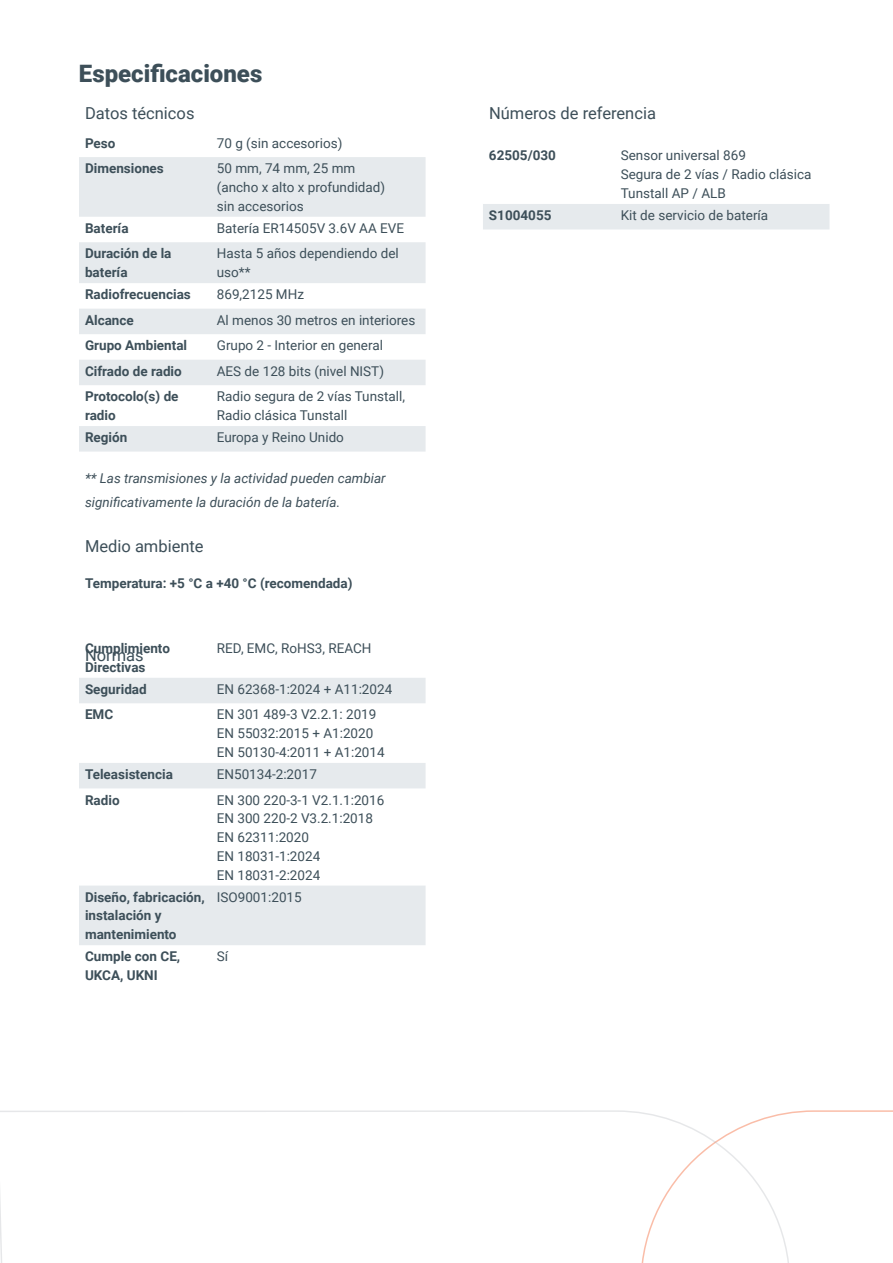
<style>
.page{position:relative;width:893px;height:1263px;background:#fff}
.page>*{position:absolute;margin:0;border:0;box-sizing:border-box;transform-origin:0 0}
.t1{font:900 24px "Roboto";color:#3d4f59}
.Technical{font:16.5px "Roboto";color:#3d4f59}
.bullet{font:13.5px/18.8px "Roboto";color:#3d4f59}
.bullet-2{font:700 13.5px/18.8px "Roboto";color:#3d4f59}
.Technical-2{font:13.5px/18.8px "Roboto";color:#3d4f59}
.Technical-3{font:italic 13.5px/24px "Roboto";color:#3d4f59}
.Technical-4{font:700 13.5px/18.8px "Roboto";color:#3d4f59}
</style>
<div class="page">
<svg style="left:79px;top:157px;width:347px;height:295px;fill:#e6eaed"></svg>
<svg style="left:79px;top:678px;width:347px;height:267px"></svg>
<div style="left:483px;top:204px;width:346px;height:25px;background:#e6eaed"></div>
<svg style="left:791px;top:1110px;width:102px;height:4px"></svg>
<svg style="left:0;top:1110px;width:791px;height:153px"></svg>
<p class="t1" style="left:79px;top:57px;width:185px">Especificaciones</p>
<p class="Technical" style="left:85px;top:101px;width:111px">Datos técnicos</p>
<p class="Technical-4" style="left:85px;top:133px;width:32px">Peso</p>
<p class="Technical-2" style="left:217px;top:133px;width:127px">70 g (sin accesorios)</p>
<p class="bullet-2" style="left:85px;top:159px;width:80px">Dimensiones</p>
<p class="bullet" style="left:217px;top:159px;width:170px">50 mm, 74 mm, 25 mm (ancho x alto x profundidad) sin accesorios</p>
<p class="bullet-2" style="left:85px;top:218px;width:45px">Batería</p>
<p class="bullet" style="left:217px;top:218px;width:189px">Batería ER14505V 3.6V AA EVE</p>
<p class="bullet-2" style="left:85px;top:244px;width:88px">Duración de la batería</p>
<p class="bullet" style="left:217px;top:244px;width:183px">Hasta 5 años dependiendo del uso**</p>
<p class="bullet-2" style="left:85px;top:285px;width:107px">Radiofrecuencias</p>
<p class="bullet" style="left:217px;top:285px;width:89px">869,2125 MHz</p>
<p class="bullet-2" style="left:85px;top:310px;width:50px">Alcance</p>
<p class="bullet" style="left:217px;top:310px;width:200px">Al menos 30 metros en interiores</p>
<p class="bullet-2" style="left:85px;top:336px;width:104px">Grupo Ambiental</p>
<p class="bullet" style="left:217px;top:336px;width:168px">Grupo 2 - Interior en general</p>
<p class="bullet-2" style="left:85px;top:361px;width:98px">Cifrado de radio</p>
<p class="bullet" style="left:217px;top:361px;width:169px">AES de 128 bits (nivel NIST)</p>
<p class="bullet-2" style="left:85px;top:387px;width:95px">Protocolo(s) de radio</p>
<p class="bullet" style="left:217px;top:387px;width:190px">Radio segura de 2 vías Tunstall,<br>Radio clásica Tunstall</p>
<p class="bullet-2" style="left:85px;top:427px;width:44px">Región</p>
<p class="bullet" style="left:217px;top:427px;width:129px">Europa y Reino Unido</p>
<p class="Technical-3" style="left:85px;top:466px;width:302px">** Las transmisiones y la actividad pueden cambiar significativamente la duración de la batería.</p>
<p class="Technical" style="left:85px;top:535px;width:120px">Medio ambiente</p>
<p class="Technical-4" style="left:85px;top:573px;width:269px">Temperatura: +5 °C a +40 °C (recomendada)</p>
<p class="Technical-4" style="left:85px;top:638px;width:86px">Cumplimiento<br>Directivas</p>
<p class="Technical-2" style="left:217px;top:638px;width:156px">RED, EMC, RoHS3, REACH</p>
<p class="bullet-2" style="left:85px;top:679px;width:63px">Seguridad</p>
<p class="bullet" style="left:217px;top:679px;width:177px">EN 62368-1:2024 + A11:2024</p>
<p class="bullet-2" style="left:85px;top:705px;width:30px">EMC</p>
<p class="bullet" style="left:217px;top:705px;width:169px">EN 301 489-3 V2.2.1: 2019<br>EN 55032:2015 + A1:2020<br>EN 50130-4:2011 + A1:2014</p>
<p class="bullet-2" style="left:85px;top:764px;width:89px">Teleasistencia</p>
<p class="bullet" style="left:217px;top:764px;width:102px">EN50134-2:2017</p>
<p class="bullet-2" style="left:85px;top:790px;width:36px">Radio</p>
<p class="bullet" style="left:217px;top:790px;width:169px">EN 300 220-3-1 V2.1.1:2016<br>EN 300 220-2 V3.2.1:2018<br>EN 62311:2020<br>EN 18031-1:2024<br>EN 18031-2:2024</p>
<p class="bullet-2" style="left:85px;top:887px;width:121px">Diseño, fabricación, instalación y mantenimiento</p>
<p class="bullet" style="left:217px;top:887px;width:86px">ISO9001:2015</p>
<p class="bullet-2" style="left:85px;top:947px;width:97px">Cumple con CE,<br>UKCA, UKNI</p>
<p class="bullet" style="left:217px;top:947px;width:13px">Sí</p>
<p class="Technical" style="left:85px;top:644px;width:60px">Normas</p>
<p class="Technical" style="left:489px;top:101px;width:168px">Números de referencia</p>
<p class="Technical-4" style="left:489px;top:146px;width:69px">62505/030</p>
<p class="Technical-2" style="left:621px;top:146px;width:192px">Sensor universal 869<br>Segura de 2 vías / Radio clásica<br>Tunstall AP / ALB</p>
<p class="bullet-2" style="left:489px;top:205px;width:64px">S1004055</p>
<p class="bullet" style="left:621px;top:205px;width:149px">Kit de servicio de batería</p>
</div>
